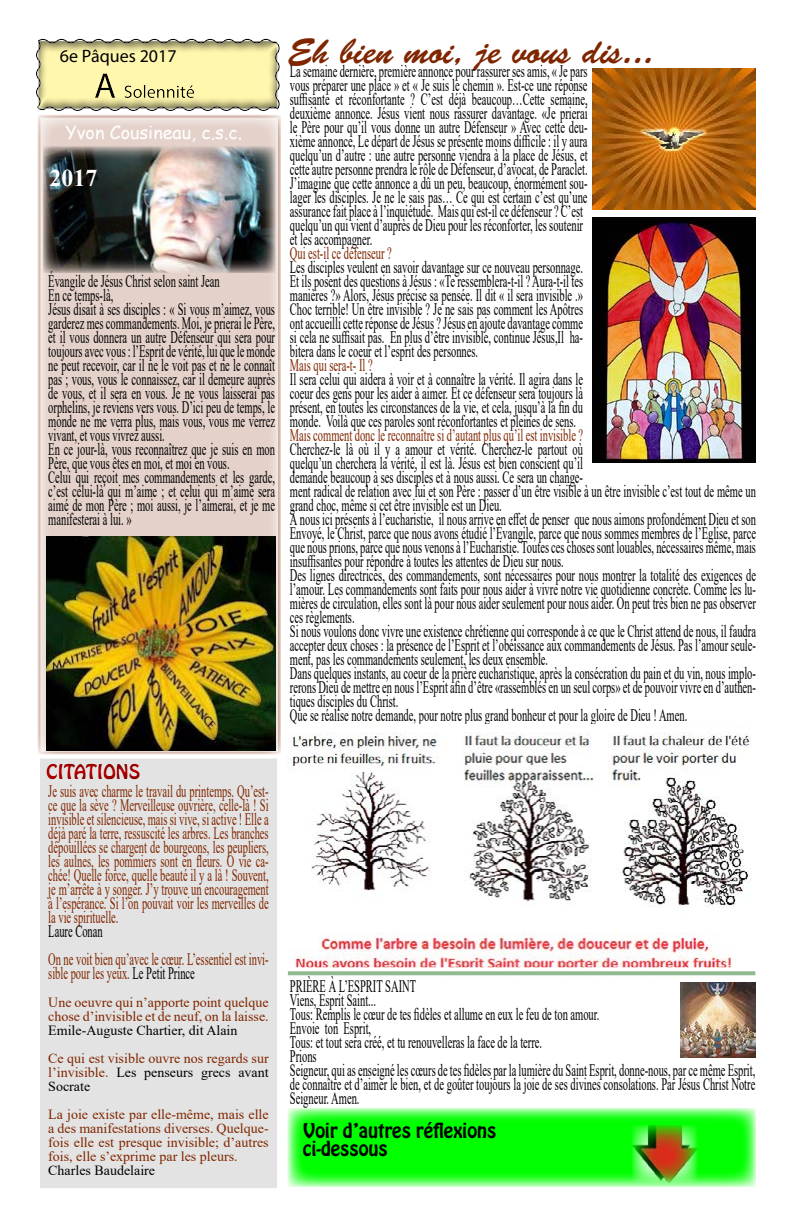
<style>
.page{position:relative;width:792px;height:1224px;background:#fff}
.page>*{position:absolute;margin:0;border:0;box-sizing:border-box;transform-origin:0 0}
.t1{font:36px "Brush Script Std";letter-spacing:-.01em;color:#7f2600}
.t2{font:700 24px "Times New Roman";color:#fff}
.t3{font:18px/18px "Hobo Std";color:#000}
.t4{font:18px "Comic Sans MS";color:#fff}
.t5{font:18px "Myriad Pro";color:#000}
.t6{font:18px "Hobo Std";color:#c00000}
.t7{font:17.5px/14px "Times New Roman";color:#000;scale:.6 1}
.t8{font:17.5px/14px "Times New Roman";color:#7f2600;text-align:justify;scale:.6 1}
.t9{font:14px/14px "Times New Roman";color:#7f2600;text-align:justify}
.t10{font:14px "Times New Roman";color:#000}
.s1{color:#000}
</style>
<div class="page">
<div style="left:40px;top:758px;width:237px;height:430px;background:#e3e3e3"></div>
<div style="left:37px;top:115px;width:244px;height:640px;background:#e4d1c9"></div>
<svg style="left:36px;top:39px;width:244px;height:72px;background:#dfd99f"></svg>
<div style="left:86px;top:61px;width:118px;height:49px;background:#000;opacity:.5"></div>
<svg style="left:287px;top:1108px;width:468px;height:79px;background:#25fe25"></svg>
<img style="left:632px;top:1125px;width:66px;height:58px">
<img style="left:43px;top:147px;width:232px;height:126px">
<div style="left:37px;top:756px;width:113px;height:35px;background:#000;opacity:.5"></div>
<img style="left:46px;top:537px;width:229px;height:214px">
<img style="left:592px;top:68px;width:164px;height:142px">
<img style="left:592px;top:217px;width:164px;height:246px">
<img style="left:288px;top:732px;width:467px;height:246px">
<svg style="left:288px;top:967px;width:461px;height:4px"></svg>
<svg style="left:288px;top:971px;width:467px;height:4px;background:#98be98"></svg>
<img style="left:681px;top:982px;width:75px;height:75px">
<p class="t5" style="left:60px;top:44px;width:118px">6e Pâques 2017</p>
<p class="t4" style="left:65px;top:120px;width:178px">Yvon Cousineau, c.s.c.</p>
<h2 class="t2" style="left:50px;top:160px;width:49px">2017</h2>
<p class="t7" style="left:48px;top:274px;width:380px">Évangile de Jésus Christ selon saint Jean<br>En ce temps-là,<br>Jésus disait à ses disciples : « Si vous m’aimez, vous garderez mes commandements. Moi, je prierai le Père, et il vous donnera un autre Défenseur qui sera pour toujours avec vous : l’Esprit de vérité, lui que le monde ne peut recevoir, car il ne le voit pas et ne le connaît pas ; vous, vous le connaissez, car il demeure auprès de vous, et il sera en vous. Je ne vous laisserai pas orphelins, je reviens vers vous. D’ici peu de temps, le monde ne me verra plus, mais vous, vous me verrez vivant, et vous vivrez aussi.<br>En ce jour-là, vous reconnaîtrez que je suis en mon Père, que vous êtes en moi, et moi en vous.<br>Celui qui reçoit mes commandements et les garde, c’est celui-là qui m’aime ; et celui qui m’aime sera aimé de mon Père ; moi aussi, je l’aimerai, et je me manifesterai à lui. »</p>
<h1 class="t1" style="left:288px;top:32px;width:368px">Eh bien moi, je vous dis...</h1>
<p class="t7" style="left:290px;top:64px;width:498px">La semaine dernière, première annonce pour rassurer ses amis, « Je pars vous préparer une place » et « Je suis le chemin ». Est-ce une réponse suffisante et réconfortante ? C’est déjà beaucoup…Cette semaine, deuxième annonce. Jésus vient nous rassurer davantage. «Je prierai le Père pour qu’il vous donne un autre Défenseur » Avec cette deu&shy;xième annonce, Le départ de Jésus se présente moins difficile : il y aura quelqu’un d’autre : une autre personne viendra à la place de Jésus, et cette autre personne prendra le rôle de Défenseur, d’avocat, de Paraclet.<br>J’imagine que cette annonce a dû un peu, beaucoup, énormément sou&shy;lager les disciples. Je ne le sais pas… Ce qui est certain c’est qu’une assurance fait place à l’inquiétude. Mais qui est-il ce défenseur ? C’est quelqu’un qui vient d’auprès de Dieu pour les réconforter, les soutenir et les accompagner.</p>
<p class="t8" style="left:290px;top:246px;width:172px">Qui est-il ce défenseur ?</p>
<p class="t7" style="left:290px;top:260px;width:490px;text-align:justify">Les disciples veulent en savoir davantage sur ce nouveau personnage.<br>Et ils posent des questions à Jésus : «Te ressemblera-t-il ? Aura-t-il tes manières ?» Alors, Jésus précise sa pensée. Il dit « il sera invisible .» Choc terrible! Un être invisible ? Je ne sais pas comment les Apôtres ont accueilli cette réponse de Jésus ? Jésus en ajoute davantage comme si cela ne suffisait pas. En plus d’être invisible, continue Jésus,Il ha&shy;bitera dans le coeur et l’esprit des personnes.</p>
<p class="t8" style="left:290px;top:358px;width:140px">Mais qui sera-t- Il ?</p>
<p class="t7" style="left:290px;top:372px;width:490px;text-align:justify">Il sera celui qui aidera à voir et à connaître la vérité. Il agira dans le coeur des gens pour les aider à aimer. Et ce défenseur sera toujours là présent, en toutes les circonstances de la vie, et cela, jusqu’à la fin du monde. Voilà que ces paroles sont réconfortantes et pleines de sens.</p>
<p class="t8" style="left:290px;top:428px;width:490px">Mais comment donc le reconnaître si d’autant plus qu’il est invisible ?</p>
<p class="t7" style="left:290px;top:442px;width:778px">Cherchez-le là où il y a amour et vérité. Cherchez-le partout où<br>quelqu’un cherchera la vérité, il est là. Jésus est bien conscient qu’il<br>demande beaucoup à ses disciples et à nous aussi. Ce sera un change-<br>ment radical de relation avec lui et son Père : passer d’un être visible à un être invisible c’est tout de même un grand choc, même si cet être invisible est un Dieu.<br>À nous ici présents à l’eucharistie, il nous arrive en effet de penser que nous aimons profondément Dieu et son Envoyé, le Christ, parce que nous avons étudié l’Évangile, parce que nous sommes membres de l’Église, parce que nous prions, parce que nous venons à l’Eucharistie. Toutes ces choses sont louables, nécessaires même, mais insuffisantes pour répondre à toutes les attentes de Dieu sur nous.<br>Des lignes directrices, des commandements, sont nécessaires pour nous montrer la totalité des exigences de l’amour. Les commandements sont faits pour nous aider à vivre notre vie quotidienne concrète. Comme les lu&shy;mières de circulation, elles sont là pour nous aider seulement pour nous aider. On peut très bien ne pas observer ces règlements.<br>Si nous voulons donc vivre une existence chrétienne qui corresponde à ce que le Christ attend de nous, il faudra accepter deux choses : la présence de l’Esprit et l’obéissance aux commandements de Jésus. Pas l’amour seule&shy;ment, pas les commandements seulement, les deux ensemble.<br>Dans quelques instants, au coeur de la prière eucharistique, après la consécration du pain et du vin, nous implo&shy;rerons Dieu de mettre en nous l’Esprit afin d’être «rassemblés en un seul corps» et de pouvoir vivre en d’authen&shy;tiques disciples du Christ.<br>Que se réalise notre demande, pour notre plus grand bonheur et pour la gloire de Dieu ! Amen.</p>
<p class="t6" style="left:46px;top:759px;width:96px">CITATIONS</p>
<p class="t8" style="left:48px;top:784px;width:369px">Je suis avec charme le travail du printemps. Qu’est&shy;ce que la sève ? Merveilleuse ouvrière, celle-là ! Si invisible et silencieuse, mais si vive, si active ! Elle a déjà paré la terre, ressuscité les arbres. Les branches dépouillées se chargent de bourgeons, les peupliers, les aulnes, les pommiers sont en fleurs. Ô vie ca&shy;chée! Quelle force, quelle beauté il y a là ! Souvent, je m’arrête à y songer. J’y trouve un encouragement à l’espérance. Si l’on pouvait voir les merveilles de la vie spirituelle.</p>
<p class="t7" style="left:48px;top:924px;width:92px">Laure Conan</p>
<p class="t8" style="left:48px;top:952px;width:369px">On ne voit bien qu’avec le cœur. L’essentiel est invi&shy;sible pour les yeux. <span class="s1">Le Petit Prince</span></p>
<p class="t9" style="left:48px;top:995px;width:222px">Une oeuvre qui n’apporte point quelque chose d’invisible et de neuf, on la laisse.</p>
<p class="t10" style="left:48px;top:1021px;width:191px">Emile-Auguste Chartier, dit Alain</p>
<p class="t9" style="left:48px;top:1051px;width:222px">Ce qui est visible ouvre nos regards sur l’invisible. <span class="s1">Les penseurs grecs avant Socrate</span></p>
<p class="t9" style="left:48px;top:1107px;width:222px">La joie existe par elle-même, mais elle a des manifestations diverses. Quelque&shy;fois elle est presque invisible; d’autres fois, elle s’exprime par les pleurs.</p>
<p class="t10" style="left:48px;top:1161px;width:108px">Charles Baudelaire</p>
<p class="t7" style="left:290px;top:979px;width:777px">PRIÈRE À L’ESPRIT SAINT<br>Viens, Esprit Saint...<br>Tous: Remplis le cœur de tes fidèles et allume en eux le feu de ton amour.<br>Envoie ton Esprit,<br>Tous: et tout sera créé, et tu renouvelleras la face de la terre.<br>Prions<br>Seigneur, qui as enseigné les cœurs de tes fidèles par la lumière du Saint Esprit, donne-nous, par ce même Esprit, de connaître et d’aimer le bien, et de goûter toujours la joie de ses divines consolations. Par Jésus Christ Notre Seigneur. Amen.</p>
<p class="t3" style="left:303px;top:1122px;width:195px">Voir d’autres réflexions ci-dessous</p>
</div>
